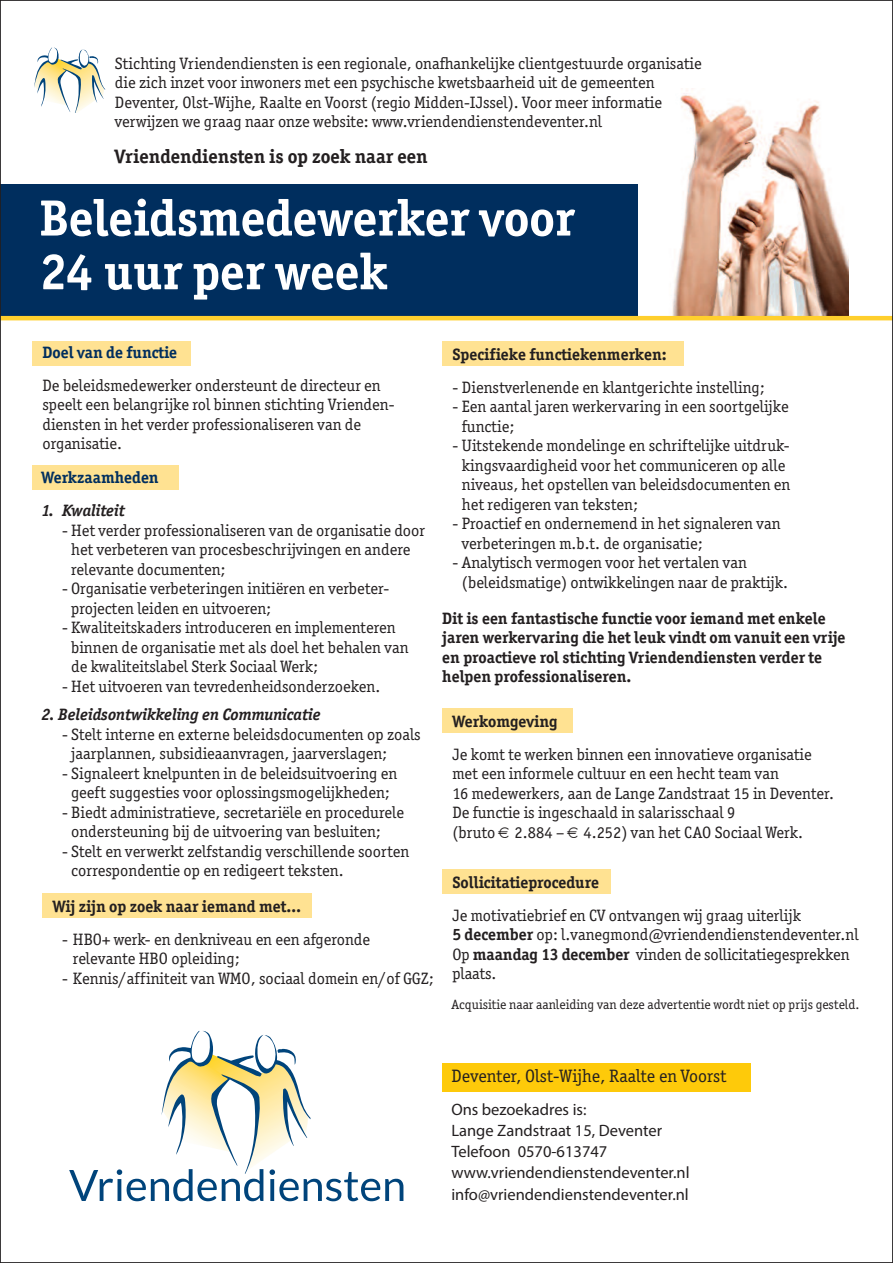
<style>
.page{position:relative;width:893px;height:1263px;background:#fff}
.page>*{position:absolute;margin:0;border:0;box-sizing:border-box;transform-origin:0 0}
.t1{font:700 51px/53.7px "Officina Ser ITC";color:#fff}
.t2{font:700 19.5px "Officina Ser ITC";color:#231f20}
.t3{font:18px "Officina Ser ITC";color:#231f20}
.t4{font:16.5px/19.5px "Officina Ser ITC";color:#231f20}
.t5{font:700 16.5px/19.5px "Officina Ser ITC";color:#231f20}
.t6{font:16.5px/21.3px "Myriad Pro";color:#231f20}
.t7{font:italic 700 16.5px "Officina Ser ITC";color:#231f20}
.t8{font:700 16.5px "Officina Ser ITC";color:#002e5e}
.t9{font:13.5px "Officina Ser ITC";color:#231f20}
.s1{font-weight:700}
</style>
<div class="page">
<div style="left:442px;top:869px;width:168px;height:25px;background:#ffe292"></div>
<div style="left:32px;top:341px;width:159px;height:25px;background:#ffe292"></div>
<div style="left:0;top:184px;width:638px;height:134px;background:#002e5e"></div>
<img style="left:659px;top:88px;width:190px;height:228px">
<div style="left:442px;top:1063px;width:308px;height:28px;background:#feca0a"></div>
<svg style="left:34px;top:48px;width:71px;height:65px"></svg>
<hr style="left:0;top:316px;width:893px;height:4px;background:#ffcf2d">
<div style="left:32px;top:466px;width:147px;height:24px;background:#ffe292"></div>
<svg style="left:69px;top:1031px;width:334px;height:170px"></svg>
<div style="left:43px;top:893px;width:269px;height:24px;background:#ffe292"></div>
<div style="left:442px;top:341px;width:242px;height:25px;background:#ffe292"></div>
<div style="left:442px;top:708px;width:131px;height:25px;background:#ffe292"></div>
<p class="t4" style="left:115px;top:53px;width:588px">Stichting Vriendendiensten is een regionale, onafhankelijke clientgestuurde organisatie die zich inzet voor inwoners met een psychische kwetsbaarheid uit de gemeenten Deventer, Olst-Wijhe, Raalte en Voorst (regio Midden-IJssel). Voor meer informatie verwijzen we graag naar onze website: www.vriendendienstendeventer.nl</p>
<p class="t2" style="left:115px;top:145px;width:314px">Vriendendiensten is op zoek naar een</p>
<h1 class="t1" style="left:40px;top:191px;width:537px">Beleidsmedewerker voor<br>24 uur per week</h1>
<p class="t8" style="left:43px;top:342px;width:136px">Doel van de functie</p>
<p class="t4" style="left:43px;top:375px;width:353px">De beleidsmedewerker ondersteunt de directeur en speelt een belangrijke rol binnen stichting Vrienden&shy;diensten in het verder professionaliseren van de organisatie.</p>
<p class="t8" style="left:41px;top:468px;width:119px">Werkzaamheden</p>
<p class="t7" style="left:41px;top:501px;width:85px">1. Kwaliteit</p>
<p class="t4" style="left:71px;top:520px;width:355px;text-indent:-9px">- Het verder professionaliseren van de organisatie door het verbeteren van procesbeschrijvingen en andere relevante documenten;</p>
<p class="t4" style="left:71px;top:579px;width:319px;text-indent:-9px">- Organisatie verbeteringen initiëren en verbeter&shy;projecten leiden en uitvoeren;</p>
<p class="t4" style="left:71px;top:618px;width:339px;text-indent:-9px">- Kwaliteitskaders introduceren en implementeren binnen de organisatie met als doel het behalen van de kwaliteitslabel Sterk Sociaal Werk;</p>
<p class="t4" style="left:62px;top:676px;width:320px">- Het uitvoeren van tevredenheidsonderzoeken.</p>
<p class="t7" style="left:41px;top:705px;width:281px">2. Beleidsontwikkeling en Communicatie</p>
<p class="t4" style="left:71px;top:724px;width:351px;text-indent:-9px">- Stelt interne en externe beleidsdocumenten op zoals jaarplannen, subsidieaanvragen, jaarverslagen;</p>
<p class="t4" style="left:62px;top:763px;width:337px;text-align:center">- Signaleert knelpunten in de beleidsuitvoering en geeft suggesties voor oplossingsmogelijkheden;</p>
<p class="t4" style="left:71px;top:802px;width:334px;text-indent:-9px">- Biedt administratieve, secretariële en procedurele ondersteuning bij de uitvoering van besluiten;</p>
<p class="t4" style="left:71px;top:841px;width:340px;text-indent:-9px">- Stelt en verwerkt zelfstandig verschillende soorten correspondentie op en redigeert teksten.</p>
<p class="t5" style="left:53px;top:896px;width:250px">Wij zijn op zoek naar iemand met…</p>
<p class="t4" style="left:73px;top:929px;width:299px;text-indent:-11px">- HBO+ werk- en denkniveau en een afgeronde relevante HBO opleiding;</p>
<p class="t4" style="left:62px;top:968px;width:373px">- Kennis/affiniteit van WMO, sociaal domein en/of GGZ;</p>
<p class="t5" style="left:452px;top:344px;width:216px">Specifieke functiekenmerken:</p>
<p class="t4" style="left:452px;top:377px;width:314px">- Dienstverlenende en klantgerichte instelling;</p>
<p class="t4" style="left:462px;top:397px;width:328px;text-indent:-10px">- Een aantal jaren werkervaring in een soortgelijke functie;</p>
<p class="t4" style="left:462px;top:436px;width:330px;text-indent:-10px">- Uitstekende mondelinge en schriftelijke uitdruk&shy;kingsvaardigheid voor het communiceren op alle niveaus, het opstellen van beleidsdocumenten en het redigeren van teksten;</p>
<p class="t4" style="left:462px;top:514px;width:320px;text-indent:-10px">- Proactief en ondernemend in het signaleren van verbeteringen m.b.t. de organisatie;</p>
<p class="t4" style="left:462px;top:553px;width:328px;text-indent:-10px">- Analytisch vermogen voor het vertalen van (beleidsmatige) ontwikkelingen naar de praktijk.</p>
<p class="t5" style="left:442px;top:608px;width:405px">Dit is een fantastische functie voor iemand met enkele jaren werkervaring die het leuk vindt om vanuit een vrije en proactieve rol stichting Vriendendiensten verder te helpen professionaliseren.</p>
<p class="t5" style="left:452px;top:711px;width:107px">Werkomgeving</p>
<p class="t4" style="left:452px;top:744px;width:383px">Je komt te werken binnen een innovatieve organisatie met een informele cultuur en een hecht team van<br>16 medewerkers, aan de Lange Zandstraat 15 in Deventer.<br>De functie is ingeschaald in salarisschaal 9<br>(bruto 2.884 – 4.252) van het CAO Sociaal Werk.</p>
<p class="t5" style="left:452px;top:872px;width:148px">Sollicitatieprocedure</p>
<p class="t4" style="left:452px;top:905px;width:408px">Je motivatiebrief en CV ontvangen wij graag uiterlijk<br><span class="s1">5 december</span> op: l.vanegmond@vriendendienstendeventer.nl Op <span class="s1">maandag 13 december</span> vinden de sollicitatiegesprekken plaats.</p>
<p class="t9" style="left:451px;top:996px;width:410px">Acquisitie naar aanleiding van deze advertentie wordt niet op prijs gesteld.</p>
<p class="t3" style="left:451px;top:1065px;width:277px">Deventer, Olst-Wijhe, Raalte en Voorst</p>
<p class="t6" style="left:451px;top:1100px;width:240px">Ons bezoekadres is:<br>Lange Zandstraat 15, Deventer<br>Telefoon 0570-613747 www.vriendendienstendeventer.nl info@vriendendienstendeventer.nl</p>
</div>
